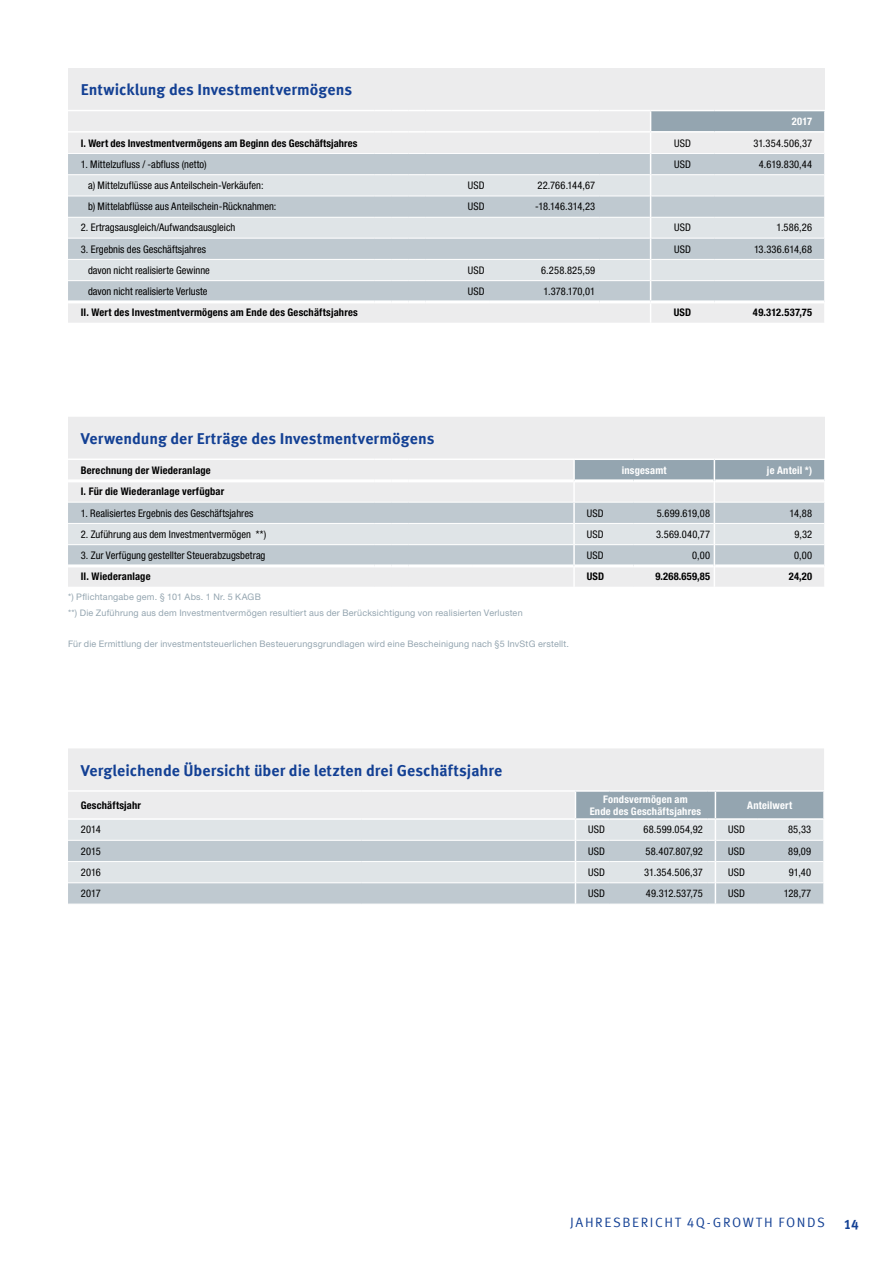
<style>
.page{position:relative;width:893px;height:1263px;background:#fff}
.page>*{position:absolute;margin:0;border:0;box-sizing:border-box;transform-origin:0 0}
.t1{font:700 15.75px "Meta Offc Pro";color:#134094}
.t2{font:13.5px "Meta Offc Pro Norm";letter-spacing:.115em;color:#134094}
.t3{font:700 13.5px "Meta Offc Pro";color:#134094}
.t4{font:condensed 10.5px "Helvetica Neue LTW1 G";letter-spacing:.005em;color:#000}
.t5{font:700 condensed 10.5px "Helvetica Neue LTW1 G";letter-spacing:.015em;color:#000}
.t6{font:700 condensed 10.5px/11.7px "Helvetica Neue LTW1 G";letter-spacing:.02em;color:#fff;text-align:center}
.t7{font:condensed 10.5px "Helvetica Neue LTW1 G";letter-spacing:-.02em;color:#000}
.t8{font:9px/15.9px "Helvetica Neue LTW1 G";letter-spacing:.025em;color:#94a5b0}
</style>
<div class="page">
<div style="left:68px;top:68px;width:757px;height:255px;background:#ececed"></div>
<div style="left:68px;top:154px;width:582px;height:146px;background:#bfc9d0"></div>
<svg style="left:68px;top:175px;width:582px;height:105px;background:#d2d9de"></svg>
<hr style="left:68px;top:153px;width:306px;height:1px;background:#fff">
<svg style="left:374px;top:153px;width:51px;height:1px"></svg>
<hr style="left:425px;top:153px;width:64px;height:1px;background:#fff">
<hr style="left:68px;top:174px;width:306px;height:1px;background:#fff">
<svg style="left:374px;top:174px;width:51px;height:1px"></svg>
<hr style="left:425px;top:174px;width:64px;height:1px;background:#fff">
<hr style="left:68px;top:196px;width:306px;height:1px;background:#fff">
<svg style="left:374px;top:196px;width:51px;height:1px"></svg>
<hr style="left:425px;top:196px;width:64px;height:1px;background:#fff">
<hr style="left:68px;top:217px;width:306px;height:1px;background:#fff">
<svg style="left:374px;top:217px;width:51px;height:1px"></svg>
<hr style="left:425px;top:217px;width:64px;height:1px;background:#fff">
<hr style="left:68px;top:238px;width:306px;height:1px;background:#fff">
<svg style="left:374px;top:238px;width:51px;height:1px"></svg>
<hr style="left:425px;top:238px;width:64px;height:1px;background:#fff">
<hr style="left:68px;top:259px;width:306px;height:1px;background:#fff">
<svg style="left:374px;top:259px;width:51px;height:1px"></svg>
<hr style="left:425px;top:259px;width:64px;height:1px;background:#fff">
<hr style="left:68px;top:280px;width:306px;height:1px;background:#fff">
<svg style="left:374px;top:280px;width:51px;height:1px"></svg>
<hr style="left:425px;top:280px;width:64px;height:1px;background:#fff">
<hr style="left:489px;top:153px;width:111px;height:1px;background:#fff">
<hr style="left:600px;top:153px;width:50px;height:1px;background:#fff">
<hr style="left:489px;top:174px;width:111px;height:1px;background:#fff">
<hr style="left:600px;top:174px;width:50px;height:1px;background:#fff">
<hr style="left:489px;top:196px;width:111px;height:1px;background:#fff">
<hr style="left:600px;top:196px;width:50px;height:1px;background:#fff">
<hr style="left:489px;top:217px;width:111px;height:1px;background:#fff">
<hr style="left:600px;top:217px;width:50px;height:1px;background:#fff">
<hr style="left:489px;top:238px;width:111px;height:1px;background:#fff">
<hr style="left:600px;top:238px;width:50px;height:1px;background:#fff">
<hr style="left:489px;top:259px;width:111px;height:1px;background:#fff">
<hr style="left:600px;top:259px;width:50px;height:1px;background:#fff">
<hr style="left:489px;top:280px;width:111px;height:1px;background:#fff">
<hr style="left:600px;top:280px;width:50px;height:1px;background:#fff">
<hr style="left:68px;top:110px;width:306px;height:1px;background:#fff">
<svg style="left:374px;top:110px;width:51px;height:1px"></svg>
<hr style="left:425px;top:110px;width:64px;height:1px;background:#fff">
<hr style="left:489px;top:110px;width:111px;height:1px;background:#fff">
<hr style="left:651px;top:110px;width:63px;height:1px;background:#fff">
<hr style="left:714px;top:110px;width:112px;height:1px;background:#fff">
<hr style="left:600px;top:110px;width:51px;height:1px;background:#fff">
<hr style="left:68px;top:131px;width:306px;height:2px;background:#fff">
<svg style="left:374px;top:131px;width:51px;height:2px"></svg>
<hr style="left:425px;top:131px;width:64px;height:2px;background:#fff">
<hr style="left:489px;top:131px;width:111px;height:2px;background:#fff">
<hr style="left:600px;top:131px;width:51px;height:2px;background:#fff">
<svg style="left:650px;top:111px;width:175px;height:212px;background:#d0d7db"></svg>
<hr style="left:68px;top:300px;width:306px;height:3px;background:#fff">
<hr style="left:374px;top:300px;width:17px;height:3px;background:#fff">
<hr style="left:391px;top:300px;width:17px;height:3px;background:#fff">
<hr style="left:408px;top:300px;width:17px;height:3px;background:#fff">
<hr style="left:425px;top:300px;width:64px;height:3px;background:#fff">
<hr style="left:489px;top:300px;width:111px;height:3px;background:#fff">
<hr style="left:600px;top:300px;width:51px;height:3px;background:#fff">
<hr style="left:651px;top:300px;width:63px;height:3px;background:#fff">
<hr style="left:714px;top:300px;width:110px;height:3px;background:#fff">
<div style="left:68px;top:417px;width:757px;height:41px;background:#ececed"></div>
<svg style="left:68px;top:458px;width:757px;height:129px;background:#d9dee1"></svg>
<div style="left:68px;top:748px;width:756px;height:42px;background:#ececed"></div>
<svg style="left:68px;top:791px;width:756px;height:113px;background:#d1d8dc"></svg>
<h1 class="t1" style="left:81px;top:78px;width:273px">Entwicklung des Investmentvermögens</h1>
<p class="t6" style="left:792px;top:115px;width:22px">2017</p>
<p class="t5" style="left:81px;top:137px;width:278px">I. Wert des Investmentvermögens am Beginn des Geschäftsjahres</p>
<p class="t4" style="left:674px;top:137px;width:18px">USD</p>
<p class="t4" style="left:753px;top:137px;width:60px">31.354.506,37</p>
<p class="t4" style="left:81px;top:158px;width:127px">1. Mittelzufluss / -abfluss (netto)</p>
<p class="t4" style="left:674px;top:158px;width:18px">USD</p>
<p class="t4" style="left:759px;top:158px;width:55px">4.619.830,44</p>
<p class="t4" style="left:88px;top:179px;width:177px">a) Mittelzuflüsse aus Anteilschein-Verkäufen:</p>
<p class="t4" style="left:468px;top:179px;width:18px">USD</p>
<p class="t4" style="left:537px;top:179px;width:59px">22.766.144,67</p>
<p class="t4" style="left:88px;top:200px;width:190px">b) Mittelabflüsse aus Anteilschein-Rücknahmen:</p>
<p class="t4" style="left:468px;top:200px;width:18px">USD</p>
<p class="t7" style="left:535px;top:200px;width:62px">-18.146.314,23</p>
<p class="t4" style="left:81px;top:222px;width:156px">2. Ertragsausgleich/Aufwandsausgleich</p>
<p class="t4" style="left:674px;top:222px;width:18px">USD</p>
<p class="t4" style="left:776px;top:222px;width:37px">1.586,26</p>
<p class="t4" style="left:81px;top:243px;width:127px">3. Ergebnis des Geschäftsjahres</p>
<p class="t4" style="left:674px;top:243px;width:18px">USD</p>
<p class="t4" style="left:754px;top:243px;width:60px">13.336.614,68</p>
<p class="t4" style="left:88px;top:264px;width:123px">davon nicht realisierte Gewinne</p>
<p class="t4" style="left:468px;top:264px;width:18px">USD</p>
<p class="t4" style="left:541px;top:264px;width:56px">6.258.825,59</p>
<p class="t4" style="left:88px;top:285px;width:121px">davon nicht realisierte Verluste</p>
<p class="t4" style="left:468px;top:285px;width:18px">USD</p>
<p class="t4" style="left:543px;top:285px;width:53px">1.378.170,01</p>
<p class="t5" style="left:81px;top:306px;width:279px">II. Wert des Investmentvermögens am Ende des Geschäftsjahres</p>
<p class="t5" style="left:674px;top:306px;width:19px">USD</p>
<p class="t5" style="left:753px;top:306px;width:61px">49.312.537,75</p>
<h1 class="t1" style="left:81px;top:426px;width:355px">Verwendung der Erträge des Investmentvermögens</h1>
<p class="t5" style="left:81px;top:464px;width:132px">Berechnung der Wiederanlage</p>
<p class="t6" style="left:622px;top:464px;width:46px">insgesamt</p>
<p class="t6" style="left:767px;top:464px;width:47px">je Anteil *)</p>
<p class="t5" style="left:81px;top:485px;width:145px">I. Für die Wiederanlage verfügbar</p>
<p class="t4" style="left:81px;top:507px;width:174px">1. Realisiertes Ergebnis des Geschäftsjahres</p>
<p class="t4" style="left:587px;top:507px;width:18px">USD</p>
<p class="t4" style="left:657px;top:507px;width:55px">5.699.619,08</p>
<p class="t4" style="left:790px;top:507px;width:24px">14,88</p>
<p class="t4" style="left:81px;top:528px;width:187px">2. Zuführung aus dem Investmentvermögen **)</p>
<p class="t4" style="left:587px;top:528px;width:18px">USD</p>
<p class="t4" style="left:656px;top:528px;width:56px">3.569.040,77</p>
<p class="t4" style="left:794px;top:528px;width:19px">9,32</p>
<p class="t4" style="left:81px;top:549px;width:186px">3. Zur Verfügung gestellter Steuerabzugsbetrag</p>
<p class="t4" style="left:587px;top:549px;width:18px">USD</p>
<p class="t4" style="left:692px;top:549px;width:19px">0,00</p>
<p class="t4" style="left:794px;top:549px;width:19px">0,00</p>
<p class="t5" style="left:81px;top:570px;width:71px">II. Wiederanlage</p>
<p class="t5" style="left:587px;top:570px;width:19px">USD</p>
<p class="t5" style="left:655px;top:570px;width:56px">9.268.659,85</p>
<p class="t5" style="left:789px;top:570px;width:25px">24,20</p>
<p class="t8" style="left:68px;top:588px;width:456px">*) Pflichtangabe gem. § 101 Abs. 1 Nr. 5 KAGB<br>**) Die Zuführung aus dem Investmentvermögen resultiert aus der Berücksichtigung von realisierten Verlusten</p>
<p class="t8" style="left:68px;top:636px;width:502px">Für die Ermittlung der investmentsteuerlichen Besteuerungsgrundlagen wird eine Bescheinigung nach §5 InvStG erstellt.</p>
<h1 class="t1" style="left:81px;top:758px;width:423px">Vergleichende Übersicht über die letzten drei Geschäftsjahre</h1>
<p class="t5" style="left:81px;top:799px;width:62px">Geschäftsjahr</p>
<p class="t6" style="left:590px;top:793px;width:113px">Fondsvermögen am<br>Ende des Geschäftsjahres</p>
<p class="t6" style="left:747px;top:799px;width:46px">Anteilwert</p>
<p class="t4" style="left:81px;top:823px;width:21px">2014</p>
<p class="t4" style="left:588px;top:823px;width:18px">USD</p>
<p class="t4" style="left:643px;top:823px;width:61px">68.599.054,92</p>
<p class="t4" style="left:728px;top:823px;width:18px">USD</p>
<p class="t4" style="left:788px;top:823px;width:25px">85,33</p>
<p class="t4" style="left:81px;top:845px;width:21px">2015</p>
<p class="t4" style="left:588px;top:845px;width:18px">USD</p>
<p class="t4" style="left:645px;top:845px;width:59px">58.407.807,92</p>
<p class="t4" style="left:728px;top:845px;width:18px">USD</p>
<p class="t4" style="left:788px;top:845px;width:25px">89,09</p>
<p class="t4" style="left:81px;top:866px;width:22px">2016</p>
<p class="t4" style="left:588px;top:866px;width:18px">USD</p>
<p class="t4" style="left:644px;top:866px;width:60px">31.354.506,37</p>
<p class="t4" style="left:728px;top:866px;width:18px">USD</p>
<p class="t4" style="left:789px;top:866px;width:24px">91,40</p>
<p class="t4" style="left:81px;top:887px;width:21px">2017</p>
<p class="t4" style="left:588px;top:887px;width:18px">USD</p>
<p class="t4" style="left:646px;top:887px;width:59px">49.312.537,75</p>
<p class="t4" style="left:728px;top:887px;width:18px">USD</p>
<p class="t4" style="left:784px;top:887px;width:29px">128,77</p>
<p class="t2" style="left:570px;top:1211px;width:256px">JAHRESBERICHT 4Q-GROWTH FONDS</p>
<p class="t3" style="left:844px;top:1214px;width:17px">14</p>
</div>
